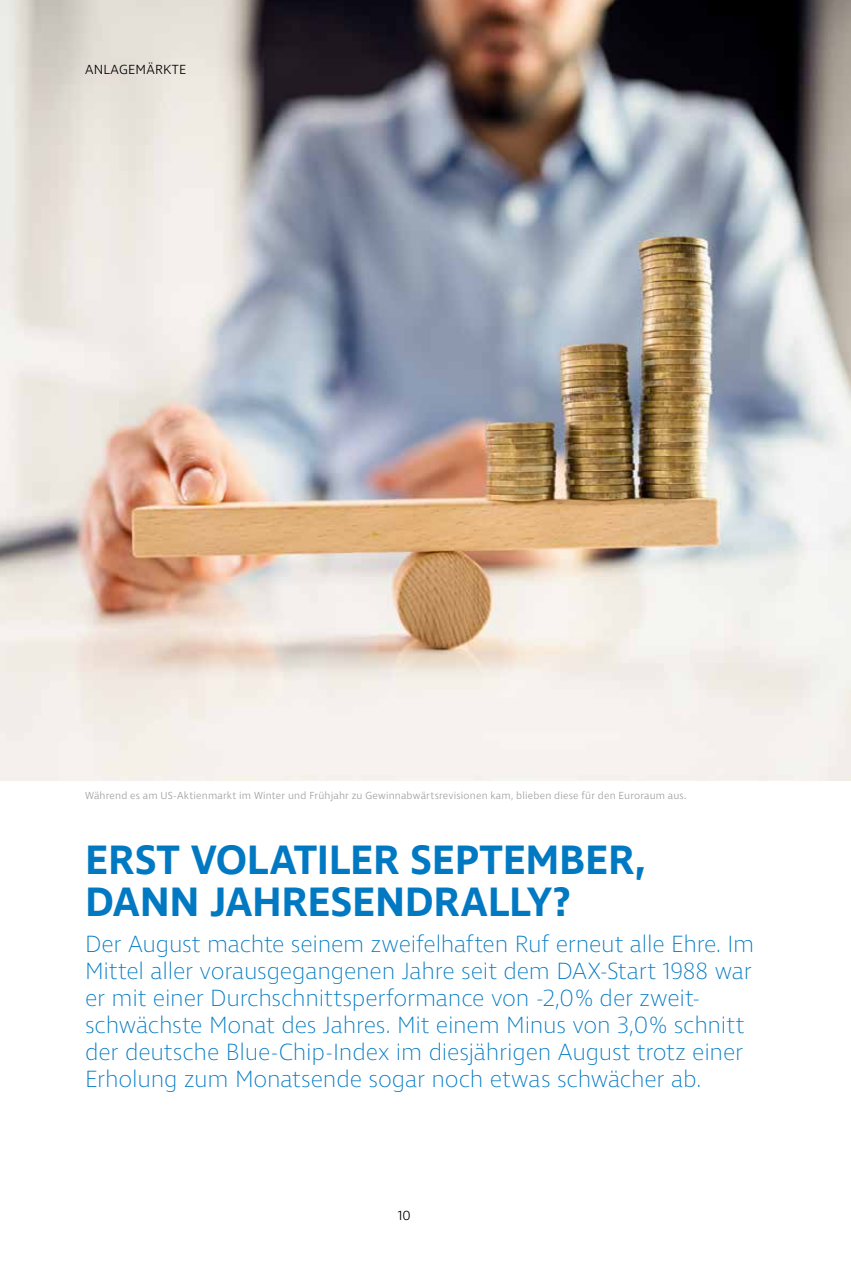
<style>
.page{position:relative;width:851px;height:1263px;background:#fff}
.page>*{position:absolute;margin:0;border:0;box-sizing:border-box;transform-origin:0 0}
.t1{font:600 42px/42px "Ingra";letter-spacing:-.005em;color:#0079c2}
.t2{font:200 24px/27px "Ingra";letter-spacing:-.01em;color:#0079c2}
.t3{font:300 13.5px "Ingra";letter-spacing:.02em;color:#000}
.t4{font:300 10.5px "Ingra";letter-spacing:.015em;color:#9c9c9d}
</style>
<div class="page">
<img style="left:0;top:0;width:850px;height:780px">
<p class="t3" style="left:85px;top:61px;width:103px">ANLAGEMÄRKTE</p>
<p class="t4" style="left:85px;top:789px;width:603px">Während es am US-Aktienmarkt im Winter und Frühjahr zu Gewinnabwärtsrevisionen kam, blieben diese für den Euroraum aus.</p>
<h1 class="t1" style="left:85px;top:841px;width:562px">ERST VOLATILER SEPTEMBER,<br>DANN JAHRESENDRALLY?</h1>
<p class="t2" style="left:85px;top:931px;width:670px">Der August machte seinem zweifelhaften Ruf erneut alle Ehre. Im Mittel aller vorausgegangenen Jahre seit dem DAX-Start 1988 war er mit einer Durchschnittsperformance von -2,0% der zweit&shy;schwächste Monat des Jahres. Mit einem Minus von 3,0% schnitt der deutsche Blue-Chip-Index im diesjährigen August trotz einer Erholung zum Monatsende sogar noch etwas schwächer ab.</p>
<p class="t3" style="left:398px;top:1207px;width:14px">10</p>
</div>
